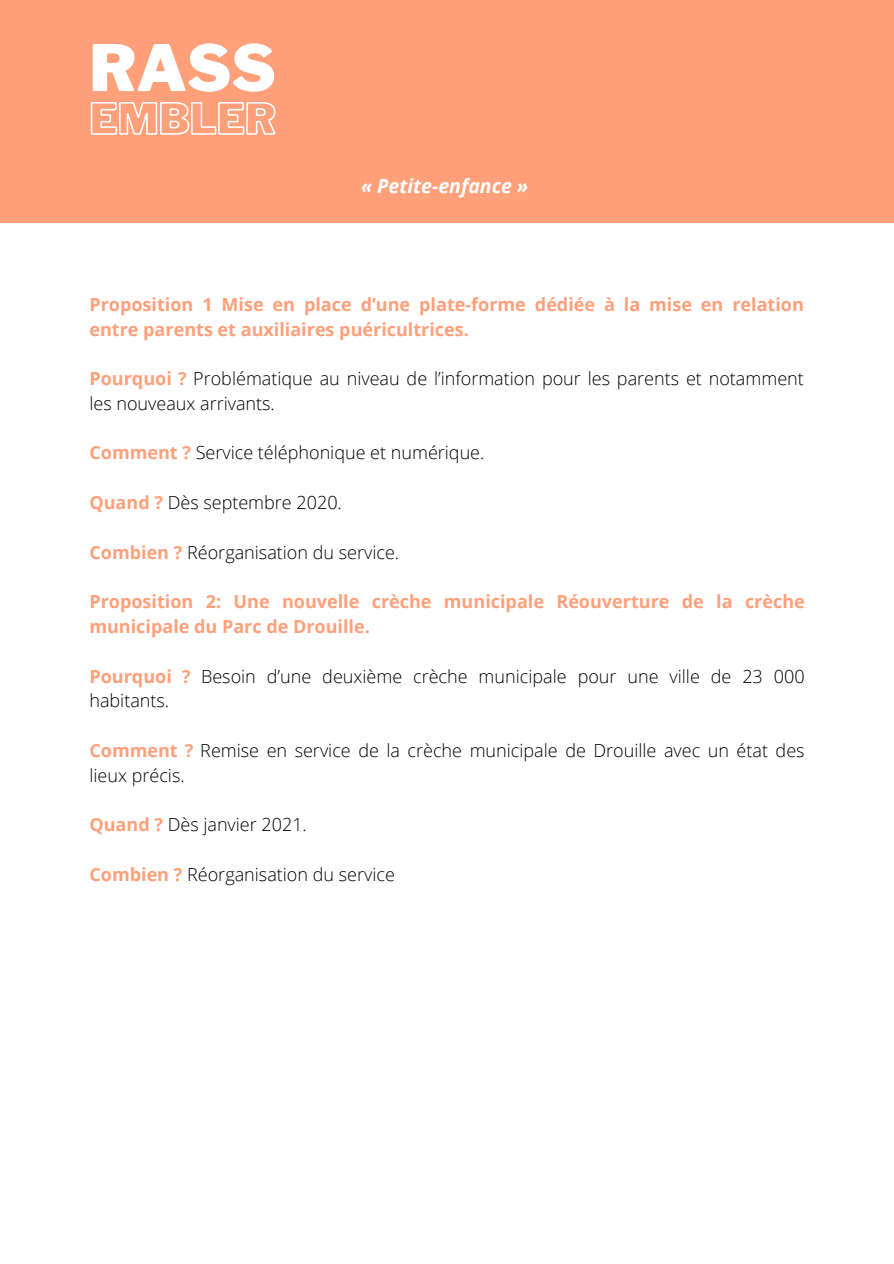
<style>
.page{position:relative;width:894px;height:1264px;background:#fff}
.page>*{position:absolute;margin:0;border:0;box-sizing:border-box;transform-origin:0 0}
.t1{font:900 63.3px "Libre Franklin";color:#fff}
.t2{font:italic 700 19.5px "Open Sans";color:#fff}
.t3{font:300 18px/24.8px "Open Sans";color:#000}
.t4{font:700 18px/24.8px "Open Sans";color:#ffa07a}
.s1{font-weight:700;color:#ffa07a}
</style>
<div class="page">
<div style="left:0;top:0;width:893px;height:222px;background:#ffa07a"></div>
<svg style="left:90px;top:102px;width:186px;height:33px"></svg>
<p class="t1" style="left:89px;top:30px;width:188px">RASS</p>
<p class="t2" style="left:361px;top:172px;width:168px">« Petite-enfance »</p>
<p class="t4" style="left:89px;top:291px;width:715px">Proposition 1 Mise en place d’une plate-forme dédiée à la mise en relation entre parents et auxiliaires puéricultrices.</p>
<p class="t3" style="left:89px;top:366px;width:715px"><span class="s1">Pourquoi ?</span> Problématique au niveau de l’information pour les parents et notamment les nouveaux arrivants.</p>
<p class="t3" style="left:89px;top:440px;width:396px"><span class="s1">Comment ?</span> Service téléphonique et numérique.</p>
<p class="t3" style="left:89px;top:489px;width:254px"><span class="s1">Quand ?</span> Dès septembre 2020.</p>
<p class="t3" style="left:89px;top:539px;width:311px"><span class="s1">Combien ?</span> Réorganisation du service.</p>
<p class="t4" style="left:89px;top:588px;width:716px">Proposition 2: Une nouvelle crèche municipale Réouverture de la crèche municipale du Parc de Drouille.</p>
<p class="t3" style="left:89px;top:663px;width:716px"><span class="s1">Pourquoi ?</span> Besoin d’une deuxième crèche municipale pour une ville de 23 000 habitants.</p>
<p class="t3" style="left:89px;top:737px;width:716px"><span class="s1">Comment ?</span> Remise en service de la crèche municipale de Drouille avec un état des lieux précis.</p>
<p class="t3" style="left:89px;top:811px;width:219px"><span class="s1">Quand ?</span> Dès janvier 2021.</p>
<p class="t3" style="left:89px;top:861px;width:307px"><span class="s1">Combien ?</span> Réorganisation du service</p>
</div>
